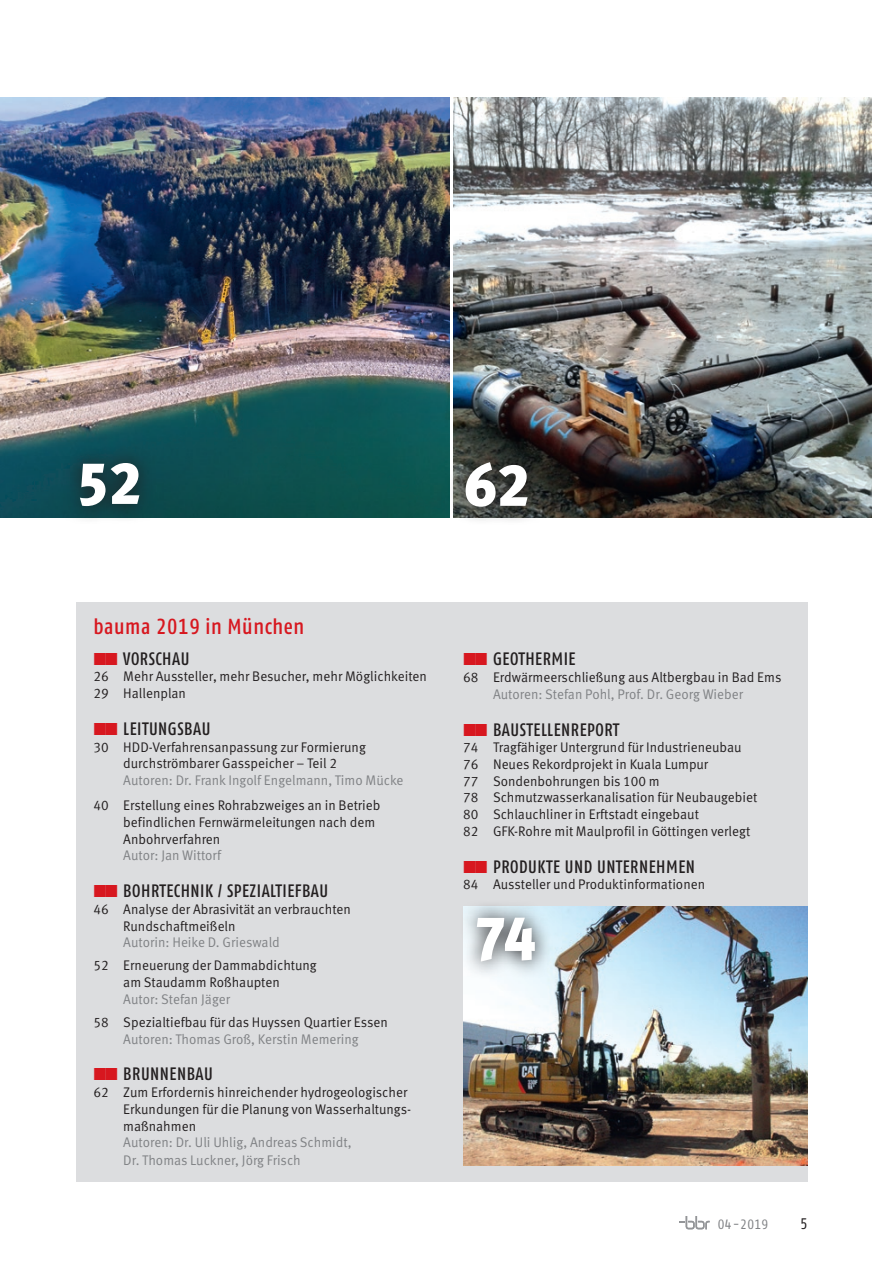
<style>
.page{position:relative;width:893px;height:1263px;background:#fff}
.page>*{position:absolute;margin:0;border:0;box-sizing:border-box;transform-origin:0 0}
.t1{font:900 59.55px "Meta OT";color:#fff;scale:.96 1}
.t2{font:500 condensed 21.75px "Fago OT";letter-spacing:.025em;color:#d7171f;scale:.96 1}
.t3{font:500 condensed 18px "Fago OT";letter-spacing:.03em;color:#231f20;scale:.96 1}
.t4{font:condensed 15.3px "Fago OT";color:#231f20}
.t5{font:13.95px/16.8px "Meta OT Norm";color:#231f20;scale:.96 1}
.t6{font:13.95px/17.2px "Meta OT Norm";color:#808285;scale:.96 1}
.t7{font:condensed 13.5px "Fago OT";letter-spacing:.03em;color:#808285}
</style>
<div class="page">
<svg style="left:679px;top:1216px;width:31px;height:13px"></svg>
<div style="left:77px;top:603px;width:731px;height:579px;background:#dcdddf"></div>
<img style="left:454px;top:98px;width:418px;height:419px">
<img style="left:0;top:98px;width:449px;height:419px">
<svg style="left:63px;top:445px;width:93px;height:74px;background:#13444a"></svg>
<svg style="left:448px;top:446px;width:96px;height:74px;background:#404541"></svg>
<img style="left:463px;top:906px;width:345px;height:259px">
<svg style="left:463px;top:905px;width:90px;height:74px"></svg>
<h1 class="t1" style="left:76px;top:447px;width:69px">52</h1>
<h1 class="t1" style="left:464px;top:449px;width:69px">62</h1>
<h2 class="t2" style="left:94px;top:613px;width:221px">bauma 2019 in München</h2>
<p class="t3" style="left:123px;top:648px;width:71px">VORSCHAU</p>
<p class="t5" style="left:94px;top:668px;width:349px">26 Mehr Aussteller, mehr Besucher, mehr Möglichkeiten<br>29 Hallenplan</p>
<p class="t3" style="left:123px;top:718px;width:92px">LEITUNGSBAU</p>
<p class="t5" style="left:94px;top:739px;width:285px;text-align:center">30 HDD-Verfahrensanpassung zur Formierung durchströmbarer Gasspeicher – Teil 2</p>
<p class="t6" style="left:123px;top:772px;width:293px">Autoren: Dr. Frank Ingolf Engelmann, Timo Mücke</p>
<p class="t5" style="left:123px;top:797px;width:269px;text-indent:-30px">40 Erstellung eines Rohrabzweiges an in Betrieb befindlichen Fernwärmeleitungen nach dem<br>Anbohrverfahren</p>
<p class="t6" style="left:123px;top:847px;width:103px">Autor: Jan Wittorf</p>
<p class="t3" style="left:123px;top:880px;width:215px">BOHRTECHNIK / SPEZIALTIEFBAU</p>
<p class="t5" style="left:123px;top:901px;width:239px;text-indent:-30px">46 Analyse der Abrasivität an verbrauchten<br>Rundschaftmeißeln</p>
<p class="t6" style="left:123px;top:934px;width:165px">Autorin: Heike D. Grieswald</p>
<p class="t5" style="left:94px;top:957px;width:234px;text-align:center">52 Erneuerung der Dammabdichtung am Staudamm Roßhaupten</p>
<p class="t6" style="left:123px;top:991px;width:113px">Autor: Stefan Jäger</p>
<p class="t5" style="left:94px;top:1014px;width:308px">58 Spezialtiefbau für das Huyssen Quartier Essen</p>
<p class="t6" style="left:123px;top:1031px;width:247px">Autoren: Thomas Groß, Kerstin Memering</p>
<p class="t3" style="left:123px;top:1063px;width:95px">BRUNNENBAU</p>
<p class="t5" style="left:123px;top:1084px;width:301px;text-indent:-30px">62 Zum Erfordernis hinreichender hydrogeologischer<br>Erkundungen für die Planung von Wasserhaltungs&shy;maßnahmen</p>
<p class="t6" style="left:123px;top:1134px;width:239px">Autoren: Dr. Uli Uhlig, Andreas Schmidt,<br>Dr. Thomas Luckner, Jörg Frisch</p>
<p class="t3" style="left:493px;top:648px;width:87px">GEOTHERMIE</p>
<p class="t5" style="left:463px;top:669px;width:333px">68 Erdwärmeerschließung aus Altbergbau in Bad Ems</p>
<p class="t6" style="left:493px;top:686px;width:262px">Autoren: Stefan Pohl, Prof. Dr. Georg Wieber</p>
<p class="t3" style="left:493px;top:718px;width:133px">BAUSTELLENREPORT</p>
<p class="t5" style="left:463px;top:739px;width:308px">74 Tragfähiger Untergrund für Industrieneubau 76 Neues Rekordprojekt in Kuala Lumpur<br>77 Sondenbohrungen bis 100 m<br>78 Schmutzwasserkanalisation für Neubaugebiet 80 Schlauchliner in Erftstadt eingebaut<br>82 GFK-Rohre mit Maulprofil in Göttingen verlegt</p>
<p class="t3" style="left:493px;top:855px;width:212px">PRODUKTE UND UNTERNEHMEN</p>
<p class="t5" style="left:463px;top:876px;width:254px">84 Aussteller und Produktinformationen</p>
<h1 class="t1" style="left:474px;top:901px;width:66px">74</h1>
<p class="t7" style="left:718px;top:1216px;width:52px">04-2019</p>
<p class="t4" style="left:800px;top:1215px;width:9px">5</p>
</div>
